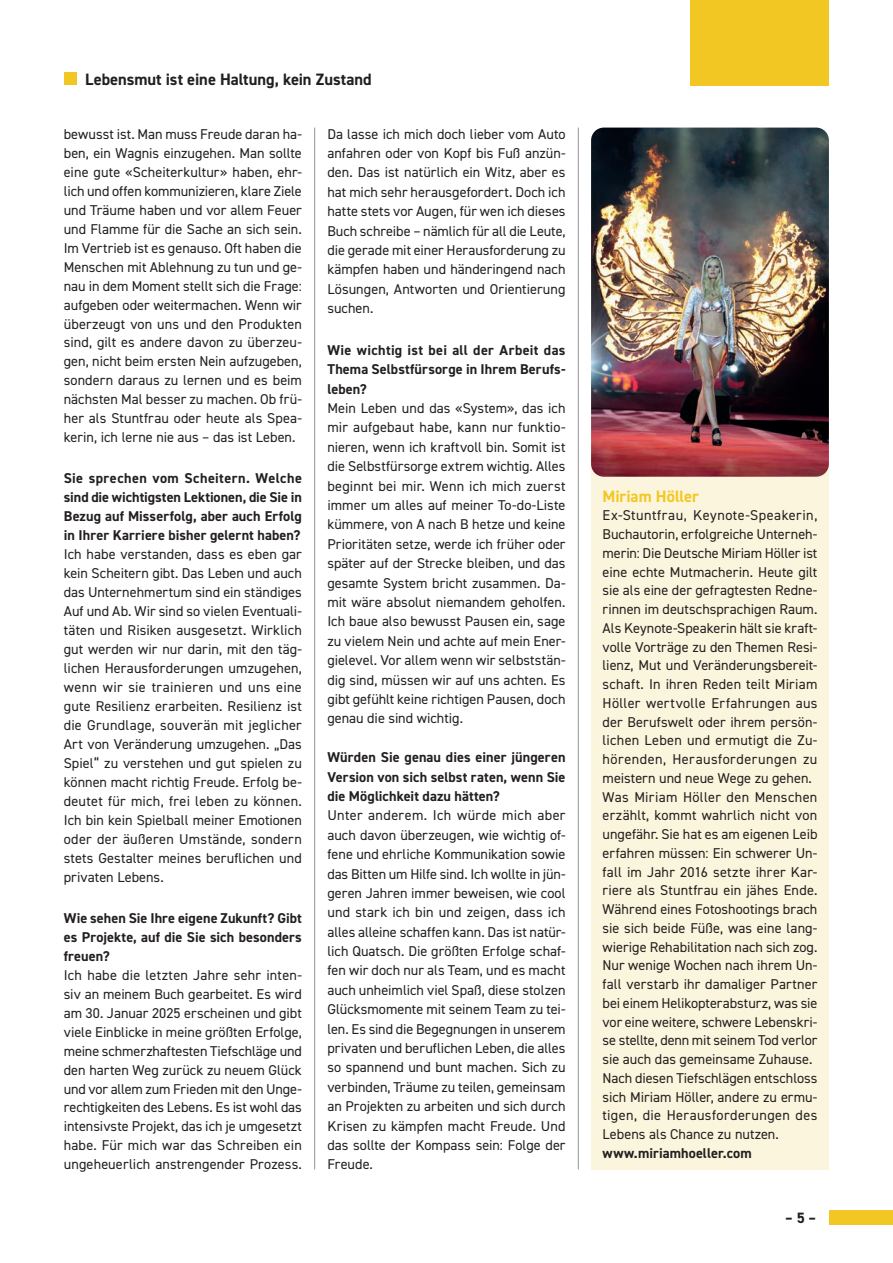
<style>
.page{position:relative;width:893px;height:1263px;background:#fff}
.page>*{position:absolute;margin:0;border:0;box-sizing:border-box;transform-origin:0 0}
.Kleine_Überschrift_Header{font:700 16.5px "DIN2014";color:#231f20}
.Lauftext_Journal{font:700 16.5px "DIN2014";letter-spacing:-.005em;color:#f3c723}
.t1{font:700 15px "DIN2014";color:#231f20}
.Lauftext_Journal-2{font:14.25px/19px "DIN2014";letter-spacing:.005em;color:#231f20;text-align:justify}
.Lauftext_Journal-3{font:700 14.25px/19px "DIN2014";letter-spacing:.005em;color:#231f20;text-align:justify}
</style>
<div class="page">
<div style="left:829px;top:1210px;width:64px;height:14px;background:#f3c723"></div>
<div style="left:691px;top:0;width:138px;height:85px;background:#f3c723"></div>
<div style="left:591px;top:477px;width:238px;height:692px;background:#fcf5dd"></div>
<img style="left:591px;top:128px;width:238px;height:349px">
<div style="left:64px;top:72px;width:13px;height:13px;background:#f3c723"></div>
<hr style="left:314px;top:128px;width:1px;height:1041px;background:#939598">
<hr style="left:578px;top:128px;width:1px;height:1041px;background:#939598">
<p class="Kleine_Überschrift_Header" style="left:85px;top:68px;width:288px">Lebensmut ist eine Haltung, kein Zustand</p>
<p class="Lauftext_Journal-2" style="left:64px;top:124px;width:240px">bewusst ist. Man muss Freude daran ha&shy;ben, ein Wagnis einzugehen. Man sollte eine gute «Scheiterkultur» haben, ehr&shy;lich und offen kommunizieren, klare Ziele und Träume haben und vor allem Feuer und Flamme für die Sache an sich sein.<br>Im Vertrieb ist es genauso. Oft haben die Menschen mit Ablehnung zu tun und ge&shy;nau in dem Moment stellt sich die Frage: aufgeben oder weitermachen. Wenn wir überzeugt von uns und den Produkten sind, gilt es andere davon zu überzeu&shy;gen, nicht beim ersten Nein aufzugeben, sondern daraus zu lernen und es beim nächsten Mal besser zu machen. Ob frü&shy;her als Stuntfrau oder heute als Spea&shy;kerin, ich lerne nie aus – das ist Leben.</p>
<p class="Lauftext_Journal-3" style="left:64px;top:469px;width:240px">Sie sprechen vom Scheitern. Welche sind die wichtigsten Lektionen, die Sie in Bezug auf Misserfolg, aber auch Erfolg in Ihrer Karriere bisher gelernt haben?</p>
<p class="Lauftext_Journal-2" style="left:64px;top:544px;width:240px">Ich habe verstanden, dass es eben gar kein Scheitern gibt. Das Leben und auch das Unternehmertum sind ein ständiges Auf und Ab. Wir sind so vielen Eventuali&shy;täten und Risiken ausgesetzt. Wirklich gut werden wir nur darin, mit den täg&shy;lichen Herausforderungen umzugehen, wenn wir sie trainieren und uns eine gute Resilienz erarbeiten. Resilienz ist die Grundlage, souverän mit jeglicher Art von Veränderung umzugehen. „Das Spiel“ zu verstehen und gut spielen zu können macht richtig Freude. Erfolg be&shy;deutet für mich, frei leben zu können.<br>Ich bin kein Spielball meiner Emotionen oder der äußeren Umstände, sondern stets Gestalter meines beruflichen und privaten Lebens.</p>
<p class="Lauftext_Journal-3" style="left:64px;top:908px;width:240px">Wie sehen Sie Ihre eigene Zukunft? Gibt es Projekte, auf die Sie sich besonders freuen?</p>
<p class="Lauftext_Journal-2" style="left:64px;top:965px;width:240px">Ich habe die letzten Jahre sehr inten&shy;siv an meinem Buch gearbeitet. Es wird am 30. Januar 2025 erscheinen und gibt viele Einblicke in meine größten Erfolge, meine schmerzhaftesten Tiefschläge und den harten Weg zurück zu neuem Glück und vor allem zum Frieden mit den Unge&shy;rechtigkeiten des Lebens. Es ist wohl das intensivste Projekt, das ich je umgesetzt habe. Für mich war das Schreiben ein ungeheuerlich anstrengender Prozess.</p>
<p class="Lauftext_Journal-2" style="left:327px;top:124px;width:240px">Da lasse ich mich doch lieber vom Auto anfahren oder von Kopf bis Fuß anzün&shy;den. Das ist natürlich ein Witz, aber es hat mich sehr herausgefordert. Doch ich hatte stets vor Augen, für wen ich dieses Buch schreibe – nämlich für all die Leute, die gerade mit einer Herausforderung zu kämpfen haben und händeringend nach Lösungen, Antworten und Orientierung suchen.</p>
<p class="Lauftext_Journal-3" style="left:327px;top:340px;width:240px">Wie wichtig ist bei all der Arbeit das Thema Selbstfürsorge in Ihrem Berufs&shy;leben?</p>
<p class="Lauftext_Journal-2" style="left:327px;top:398px;width:240px">Mein Leben und das «System», das ich mir aufgebaut habe, kann nur funktio&shy;nieren, wenn ich kraftvoll bin. Somit ist die Selbstfürsorge extrem wichtig. Alles beginnt bei mir. Wenn ich mich zuerst immer um alles auf meiner To-do-Liste kümmere, von A nach B hetze und keine Prioritäten setze, werde ich früher oder später auf der Strecke bleiben, und das gesamte System bricht zusammen. Da&shy;mit wäre absolut niemandem geholfen.<br>Ich baue also bewusst Pausen ein, sage zu vielem Nein und achte auf mein Ener&shy;gielevel. Vor allem wenn wir selbststän&shy;dig sind, müssen wir auf uns achten. Es gibt gefühlt keine richtigen Pausen, doch genau die sind wichtig.</p>
<p class="Lauftext_Journal-3" style="left:327px;top:747px;width:240px">Würden Sie genau dies einer jüngeren Version von sich selbst raten, wenn Sie die Möglichkeit dazu hätten?</p>
<p class="Lauftext_Journal-2" style="left:327px;top:805px;width:240px">Unter anderem. Ich würde mich aber auch davon überzeugen, wie wichtig of&shy;fene und ehrliche Kommunikation sowie das Bitten um Hilfe sind. Ich wollte in jün&shy;geren Jahren immer beweisen, wie cool und stark ich bin und zeigen, dass ich alles alleine schaffen kann. Das ist natür&shy;lich Quatsch. Die größten Erfolge schaf&shy;fen wir doch nur als Team, und es macht auch unheimlich viel Spaß, diese stolzen Glücksmomente mit seinem Team zu tei&shy;len. Es sind die Begegnungen in unserem privaten und beruflichen Leben, die alles so spannend und bunt machen. Sich zu verbinden, Träume zu teilen, gemeinsam an Projekten zu arbeiten und sich durch Krisen zu kämpfen macht Freude. Und das sollte der Kompass sein: Folge der Freude.</p>
<p class="Lauftext_Journal" style="left:603px;top:485px;width:98px">Miriam Höller</p>
<p class="Lauftext_Journal-2" style="left:603px;top:506px;width:216px">Ex-Stuntfrau, Keynote-Speakerin, Buchautorin, erfolgreiche Unterneh&shy;merin: Die Deutsche Miriam Höller ist eine echte Mutmacherin. Heute gilt sie als eine der gefragtesten Redne&shy;rinnen im deutschsprachigen Raum.</p>
<p class="Lauftext_Journal-2" style="left:603px;top:618px;width:216px">Als Keynote-Speakerin hält sie kraft&shy;volle Vorträge zu den Themen Resi&shy;lienz, Mut und Veränderungsbereit&shy;schaft. In ihren Reden teilt Miriam Höller wertvolle Erfahrungen aus der Berufswelt oder ihrem persön&shy;lichen Leben und ermutigt die Zu&shy;hörenden, Herausforderungen zu meistern und neue Wege zu gehen.</p>
<p class="Lauftext_Journal-2" style="left:603px;top:787px;width:216px">Was Miriam Höller den Menschen erzählt, kommt wahrlich nicht von ungefähr. Sie hat es am eigenen Leib erfahren müssen: Ein schwerer Un&shy;fall im Jahr 2016 setzte ihrer Kar&shy;riere als Stuntfrau ein jähes Ende.<br>Während eines Fotoshootings brach sie sich beide Füße, was eine lang&shy;wierige Rehabilitation nach sich zog.</p>
<p class="Lauftext_Journal-2" style="left:603px;top:956px;width:216px">Nur wenige Wochen nach ihrem Un&shy;fall verstarb ihr damaliger Partner bei einem Helikopterabsturz, was sie vor eine weitere, schwere Lebenskri&shy;se stellte, denn mit seinem Tod verlor sie auch das gemeinsame Zuhause.</p>
<p class="Lauftext_Journal-2" style="left:603px;top:1068px;width:216px">Nach diesen Tiefschlägen entschloss sich Miriam Höller, andere zu ermu&shy;tigen, die Herausforderungen des Lebens als Chance zu nutzen.</p>
<p class="Lauftext_Journal-3" style="left:603px;top:1143px;width:151px">www.miriamhoeller.com</p>
<p class="t1" style="left:785px;top:1208px;width:32px">– 5 –</p>
</div>
